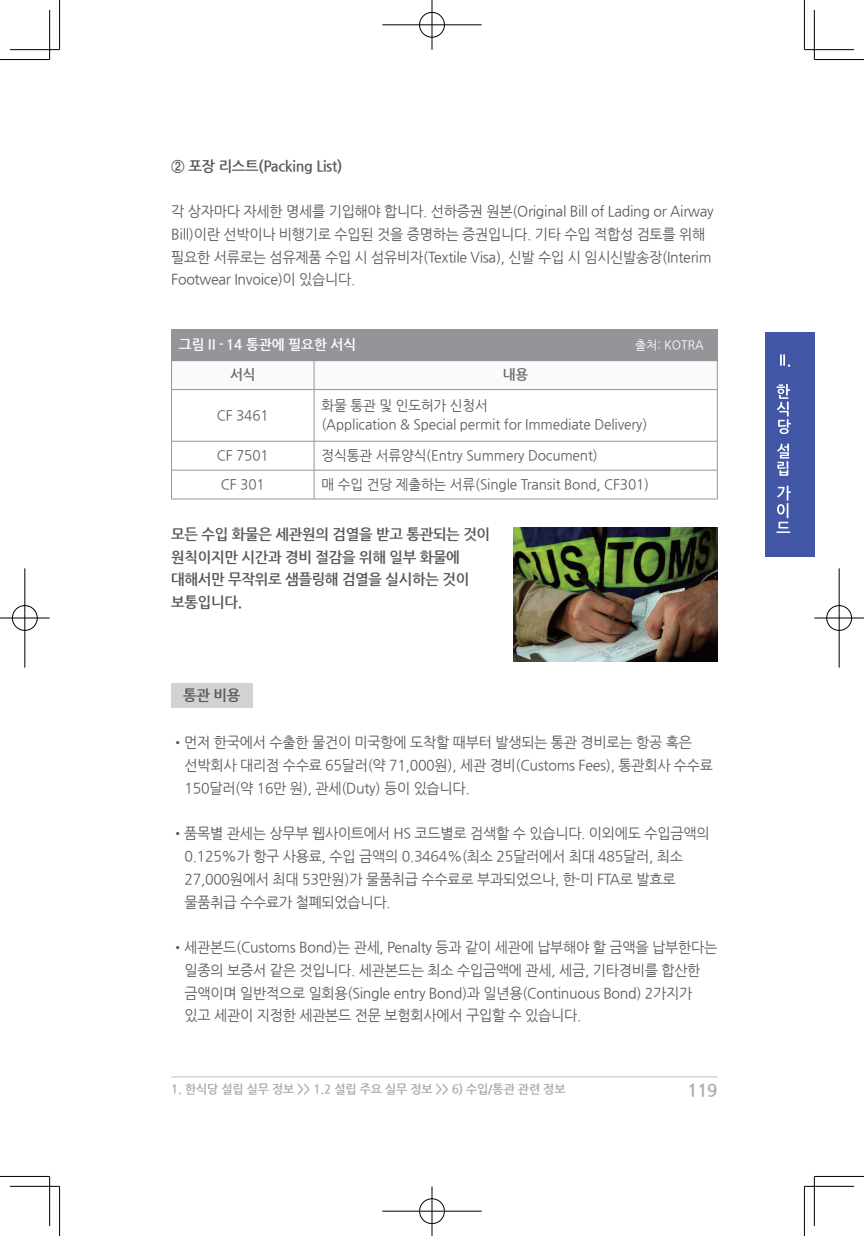
<style>
.page{position:relative;width:864px;height:1236px;background:#fff}
.page>*{position:absolute;margin:0;border:0;box-sizing:border-box;transform-origin:0 0}
.t1{font:700 17.5px "Nanum Gothic";color:#a8a9ad}
.본문강조{font:700 14.88px/22.8px "Nanum Gothic";letter-spacing:-.02em;color:#57585a}
.본문{font:14.53px/22.8px "Nanum Gothic";letter-spacing:-.02em;color:#57585a}
.표내용{font:14px "Nanum Gothic";letter-spacing:-.01em;color:#57585a}
.그림제목{font:700 14px "Nanum Gothic";color:#fff}
.표타이틀{font:700 14px "Nanum Gothic";color:#6c6d70}
.위치선정_우{font:700 12.25px "Nanum Gothic";letter-spacing:-.01em;color:#a8a9ad}
.그림제목-2{font:12.25px "Nanum Gothic";color:#fff}
</style>
<div class="page">
<hr style="left:171px;top:1076px;width:546px;height:1px;background:#bcbdc0">
<div style="left:764px;top:332px;width:50px;height:225px;background:#4157a6"></div>
<svg style="left:780px;top:354px;width:9px;height:13px"></svg>
<svg style="left:776px;top:384px;width:14px;height:50px"></svg>
<svg style="left:777px;top:443px;width:12px;height:33px"></svg>
<svg style="left:776px;top:485px;width:14px;height:48px"></svg>
<svg style="left:172px;top:390px;width:544px;height:108px"></svg>
<hr style="left:313px;top:390px;width:1px;height:51px;background:#939598">
<hr style="left:171px;top:441px;width:143px;height:1px;background:#939598">
<hr style="left:314px;top:441px;width:403px;height:1px;background:#939598">
<hr style="left:171px;top:470px;width:143px;height:1px;background:#939598">
<hr style="left:314px;top:470px;width:403px;height:1px;background:#939598">
<svg style="left:313px;top:441px;width:1px;height:57px"></svg>
<hr style="left:171px;top:390px;width:1px;height:51px;background:#939598">
<hr style="left:716px;top:390px;width:1px;height:51px;background:#939598">
<svg style="left:171px;top:441px;width:1px;height:57px"></svg>
<svg style="left:716px;top:441px;width:1px;height:57px"></svg>
<hr style="left:171px;top:498px;width:143px;height:1px;background:#939598">
<hr style="left:314px;top:498px;width:403px;height:1px;background:#939598">
<svg style="left:171px;top:360px;width:546px;height:29px"></svg>
<hr style="left:171px;top:389px;width:143px;height:1px;background:#939598">
<hr style="left:314px;top:389px;width:403px;height:1px;background:#939598">
<div style="left:171px;top:683px;width:81px;height:24px;background:#d1d2d4"></div>
<div style="left:171px;top:329px;width:546px;height:31px;background:#939598"></div>
<img style="left:513px;top:527px;width:204px;height:134px">
<hr style="left:0;top:59px;width:50px;height:1px;background:#000">
<hr style="left:814px;top:59px;width:49px;height:1px;background:#000">
<hr style="left:0;top:1175px;width:50px;height:1px;background:#000">
<hr style="left:814px;top:1175px;width:49px;height:1px;background:#000">
<hr style="left:59px;top:0;width:1px;height:50px;background:#000">
<hr style="left:59px;top:1186px;width:1px;height:49px;background:#000">
<hr style="left:803px;top:0;width:1px;height:50px;background:#000">
<hr style="left:803px;top:1186px;width:1px;height:49px;background:#000">
<hr style="left:10px;top:49px;width:50px;height:1px;background:#000">
<hr style="left:804px;top:49px;width:49px;height:1px;background:#000">
<hr style="left:10px;top:1185px;width:50px;height:1px;background:#000">
<hr style="left:804px;top:1185px;width:49px;height:1px;background:#000">
<hr style="left:49px;top:10px;width:1px;height:50px;background:#000">
<hr style="left:49px;top:1176px;width:1px;height:49px;background:#000">
<hr style="left:813px;top:10px;width:1px;height:50px;background:#000">
<hr style="left:813px;top:1176px;width:1px;height:49px;background:#000">
<div style="left:418px;top:11px;width:27px;height:27px;border:2px solid #fff;border-radius:50%"></div>
<hr style="left:382px;top:24px;width:99px;height:2px;background:#fff">
<hr style="left:430px;top:0;width:3px;height:50px;background:#fff">
<div style="left:419px;top:12px;width:25px;height:25px;border:1px solid #000;border-radius:50%"></div>
<hr style="left:382px;top:25px;width:99px;height:1px;background:#000">
<hr style="left:431px;top:0;width:1px;height:50px;background:#000">
<div style="left:418px;top:1197px;width:27px;height:27px;border:2px solid #fff;border-radius:50%"></div>
<hr style="left:382px;top:1209px;width:99px;height:3px;background:#fff">
<hr style="left:430px;top:1186px;width:3px;height:49px;background:#fff">
<div style="left:419px;top:1198px;width:25px;height:25px;border:1px solid #000;border-radius:50%"></div>
<hr style="left:382px;top:1210px;width:99px;height:1px;background:#000">
<hr style="left:431px;top:1186px;width:1px;height:49px;background:#000">
<div style="left:11px;top:604px;width:27px;height:27px;border:2px solid #fff;border-radius:50%"></div>
<hr style="left:0;top:616px;width:50px;height:3px;background:#fff">
<hr style="left:24px;top:568px;width:2px;height:99px;background:#fff">
<div style="left:12px;top:605px;width:25px;height:25px;border:1px solid #000;border-radius:50%"></div>
<hr style="left:0;top:617px;width:50px;height:1px;background:#000">
<hr style="left:25px;top:568px;width:1px;height:99px;background:#000">
<div style="left:825px;top:604px;width:27px;height:27px;border:2px solid #fff;border-radius:50%"></div>
<hr style="left:814px;top:616px;width:49px;height:3px;background:#fff">
<hr style="left:837px;top:568px;width:3px;height:99px;background:#fff">
<div style="left:826px;top:605px;width:25px;height:25px;border:1px solid #000;border-radius:50%"></div>
<hr style="left:814px;top:617px;width:49px;height:1px;background:#000">
<hr style="left:838px;top:568px;width:1px;height:99px;background:#000">
<p class="본문강조" style="left:171px;top:155px;width:172px">② 포장 리스트(Packing List)</p>
<p class="본문" style="left:171px;top:200px;width:543px">각 상자마다 자세한 명세를 기입해야 합니다. 선하증권 원본(Original Bill of Lading or Airway Bill)이란 선박이나 비행기로 수입된 것을 증명하는 증권입니다. 기타 수입 적합성 검토를 위해 필요한 서류로는 섬유제품 수입 시 섬유비자(Textile Visa), 신발 수입 시 임시신발송장(Interim Footwear Invoice)이 있습니다.</p>
<p class="그림제목" style="left:179px;top:338px;width:179px">그림 II - 14 통관에 필요한 서식</p>
<p class="그림제목-2" style="left:634px;top:339px;width:70px">출처: KOTRA</p>
<p class="표타이틀" style="left:230px;top:368px;width:27px">서식</p>
<p class="표타이틀" style="left:502px;top:368px;width:27px">내용</p>
<p class="표내용" style="left:217px;top:408px;width:53px">CF 3461</p>
<p class="표내용" style="left:321px;top:399px;width:168px">화물 통관 및 인도허가 신청서</p>
<p class="표내용" style="left:321px;top:418px;width:327px">(Application &amp; Special permit for Immediate Delivery)</p>
<p class="표내용" style="left:217px;top:448px;width:53px">CF 7501</p>
<p class="표내용" style="left:321px;top:448px;width:277px">정식통관 서류양식(Entry Summery Document)</p>
<p class="표내용" style="left:221px;top:477px;width:45px">CF 301</p>
<p class="표내용" style="left:321px;top:477px;width:329px">매 수입 건당 제출하는 서류(Single Transit Bond, CF301)</p>
<p class="본문강조" style="left:171px;top:523px;width:320px">모든 수입 화물은 세관원의 검열을 받고 통관되는 것이 원칙이지만 시간과 경비 절감을 위해 일부 화물에 대해서만 무작위로 샘플링해 검열을 실시하는 것이 보통입니다.</p>
<p class="본문강조" style="left:183px;top:684px;width:59px">통관 비용</p>
<p class="본문" style="left:184px;top:731px;width:530px;text-indent:-13px">•먼저 한국에서 수출한 물건이 미국항에 도착할 때부터 발생되는 통관 경비로는 항공 혹은 선박회사 대리점 수수료 65달러(약 71,000원), 세관 경비(Customs Fees), 통관회사 수수료<br>150달러(약 16만 원), 관세(Duty) 등이 있습니다.</p>
<p class="본문" style="left:184px;top:822px;width:526px;text-indent:-13px">•품목별 관세는 상무부 웹사이트에서 HS 코드별로 검색할 수 있습니다. 이외에도 수입금액의 0.125%가 항구 사용료, 수입 금액의 0.3464%(최소 25달러에서 최대 485달러, 최소 27,000원에서 최대 53만원)가 물품취급 수수료로 부과되었으나, 한-미 FTA로 발효로 물품취급 수수료가 철폐되었습니다.</p>
<p class="본문" style="left:184px;top:936px;width:534px;text-indent:-13px">•세관본드(Customs Bond)는 관세, Penalty 등과 같이 세관에 납부해야 할 금액을 납부한다는 일종의 보증서 같은 것입니다. 세관본드는 최소 수입금액에 관세, 세금, 기타경비를 합산한 금액이며 일반적으로 일회용(Single entry Bond)과 일년용(Continuous Bond) 2가지가 있고 세관이 지정한 세관본드 전문 보험회사에서 구입할 수 있습니다.</p>
<p class="위치선정_우" style="left:171px;top:1083px;width:395px">1. 한식당 설립 실무 정보 &gt;&gt; 1.2 설립 주요 실무 정보 &gt;&gt; 6) 수입/통관 관련 정보</p>
<p class="t1" style="left:687px;top:1082px;width:32px">119</p>
</div>
